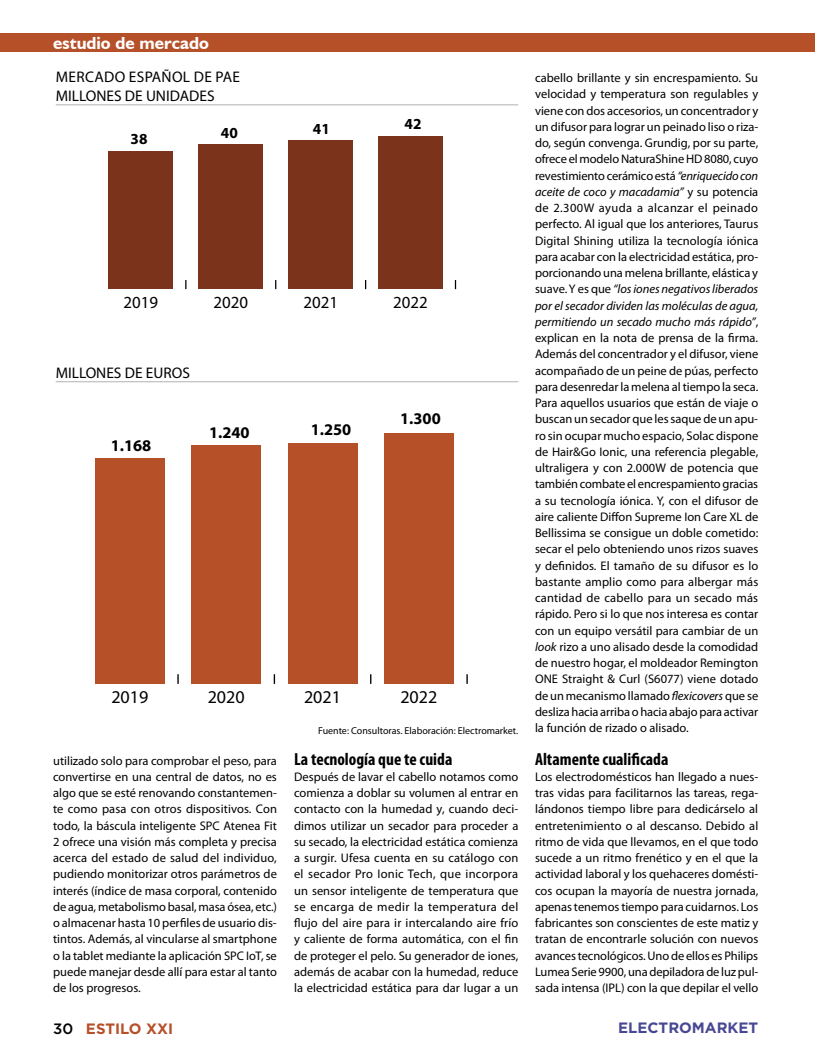
<style>
.page{position:relative;width:815px;height:1063px;background:#fff}
.page>*{position:absolute;margin:0;border:0;box-sizing:border-box;transform-origin:0 0}
.t1{font:18.12px "Myriad Pro";color:#000}
.t2{font:700 condensed 17.5px "Myriad Pro";color:#000}
.t3{font:700 17.5px "Humanist 521 BT";color:#fff}
.t4{font:17px "Myriad Pro";color:#000}
.t5{font:700 16.38px "Myriad Pro";color:#000}
.t6{font:15.38px/18.5px "Myriad Pro";color:#000}
.t7{font:700 15.38px "Myriad Pro";color:#000}
.t8{font:700 15px "Gotham";color:#474793}
.t9{font:700 15px "Gotham";color:#b65029}
.t10{font:12.5px/16.2px "Myriad Pro";color:#000;text-align:justify}
.t11{font:10px "Myriad Pro";color:#000}
.s1{font-style:italic}
.s2{font-weight:500;color:#000}
</style>
<div class="page">
<div style="left:0;top:33px;width:815px;height:18px;background:#b65029"></div>
<div style="left:109px;top:151px;width:64px;height:138px;background:#7c331c"></div>
<div style="left:198px;top:144px;width:65px;height:145px;background:#7c331c"></div>
<div style="left:288px;top:141px;width:65px;height:148px;background:#7c331c"></div>
<div style="left:378px;top:137px;width:65px;height:152px;background:#7c331c"></div>
<hr style="left:56px;top:105px;width:462px;height:1px;background:#b3b2b2">
<svg style="left:177px;top:674px;width:2px;height:10px"></svg>
<svg style="left:466px;top:674px;width:2px;height:10px"></svg>
<div style="left:95px;top:459px;width:70px;height:225px;background:#b65029"></div>
<div style="left:192px;top:445px;width:69px;height:239px;background:#b65029"></div>
<div style="left:288px;top:443px;width:69px;height:241px;background:#b65029"></div>
<div style="left:384px;top:433px;width:70px;height:251px;background:#b65029"></div>
<hr style="left:56px;top:381px;width:462px;height:1px;background:#b3b2b2">
<h2 class="t3" style="left:53px;top:32px;width:157px">estudio de mercado</h2>
<p class="t6" style="left:56px;top:68px;width:186px">MERCADO ESPAÑOL DE PAE<br>MILLONES DE UNIDADES</p>
<p class="t7" style="left:131px;top:129px;width:18px">38</p>
<p class="t7" style="left:221px;top:123px;width:18px">40</p>
<p class="t7" style="left:313px;top:119px;width:18px">41</p>
<p class="t7" style="left:405px;top:114px;width:18px">42</p>
<h3 class="t4" style="left:124px;top:291px;width:36px">2019</h3>
<h3 class="t4" style="left:214px;top:291px;width:36px">2020</h3>
<h3 class="t4" style="left:303px;top:291px;width:36px">2021</h3>
<h3 class="t4" style="left:393px;top:291px;width:36px">2022</h3>
<p class="t6" style="left:56px;top:363px;width:136px">MILLONES DE EUROS</p>
<h3 class="t5" style="left:111px;top:435px;width:42px">1.168</h3>
<h3 class="t5" style="left:209px;top:421px;width:42px">1.240</h3>
<h3 class="t5" style="left:311px;top:419px;width:42px">1.250</h3>
<h3 class="t5" style="left:400px;top:408px;width:42px">1.300</h3>
<h1 class="t1" style="left:111px;top:686px;width:39px">2019</h1>
<h1 class="t1" style="left:208px;top:686px;width:39px">2020</h1>
<h1 class="t1" style="left:304px;top:686px;width:39px">2021</h1>
<h1 class="t1" style="left:400px;top:686px;width:39px">2022</h1>
<p class="t10" style="left:53px;top:752px;width:225px">utilizado solo para comprobar el peso, para convertirse en una central de datos, no es algo que se esté renovando constantemen&shy;te como pasa con otros dispositivos. Con todo, la báscula inteligente SPC Atenea Fit 2 ofrece una visión más completa y precisa acerca del estado de salud del individuo, pudiendo monitorizar otros parámetros de interés (índice de masa corporal, contenido de agua, metabolismo basal, masa ósea, etc.) o almacenar hasta 10 perfiles de usuario dis&shy;tintos. Además, al vincularse al smartphone o la tablet mediante la aplicación SPC IoT, se puede manejar desde allí para estar al tanto de los progresos.</p>
<p class="t11" style="left:318px;top:724px;width:202px">Fuente: Consultoras. Elaboración: Electromarket.</p>
<h2 class="t2" style="left:294px;top:748px;width:160px">La tecnología que te cuida</h2>
<p class="t10" style="left:294px;top:768px;width:226px">Después de lavar el cabello notamos como comienza a doblar su volumen al entrar en contacto con la humedad y, cuando deci&shy;dimos utilizar un secador para proceder a su secado, la electricidad estática comienza a surgir. Ufesa cuenta en su catálogo con el secador Pro Ionic Tech, que incorpora un sensor inteligente de temperatura que se encarga de medir la temperatura del flujo del aire para ir intercalando aire frío y caliente de forma automática, con el fin de proteger el pelo. Su generador de iones, además de acabar con la humedad, reduce la electricidad estática para dar lugar a un</p>
<p class="t10" style="left:535px;top:70px;width:225px">cabello brillante y sin encrespamiento. Su velocidad y temperatura son regulables y viene con dos accesorios, un concentrador y un difusor para lograr un peinado liso o riza&shy;do, según convenga. Grundig, por su parte, ofrece el modelo NaturaShine HD 8080, cuyo revestimiento cerámico está <span class="s1">“enriquecido con aceite de coco y macadamia”</span> y su potencia de 2.300W ayuda a alcanzar el peinado perfecto. Al igual que los anteriores, Taurus Digital Shining utiliza la tecnología iónica para acabar con la electricidad estática, pro&shy;porcionando una melena brillante, elástica y suave. Y es que <span class="s1">“los iones negativos liberados por el secador dividen las moléculas de agua, permitiendo un secado mucho más rápido”</span>, explican en la nota de prensa de la firma.<br>Además del concentrador y el difusor, viene acompañado de un peine de púas, perfecto para desenredar la melena al tiempo la seca.<br>Para aquellos usuarios que están de viaje o buscan un secador que les saque de un apu&shy;ro sin ocupar mucho espacio, Solac dispone de Hair&amp;Go Ionic, una referencia plegable, ultraligera y con 2.000W de potencia que también combate el encrespamiento gracias a su tecnología iónica. Y, con el difusor de aire caliente Diffon Supreme Ion Care XL de Bellissima se consigue un doble cometido: secar el pelo obteniendo unos rizos suaves y definidos. El tamaño de su difusor es lo bastante amplio como para albergar más cantidad de cabello para un secado más rápido. Pero si lo que nos interesa es contar con un equipo versátil para cambiar de un <span class="s1">look</span> rizo a uno alisado desde la comodidad de nuestro hogar, el moldeador Remington ONE Straight &amp; Curl (S6077) viene dotado de un mecanismo llamado <span class="s1">flexicovers</span> que se desliza hacia arriba o hacia abajo para activar la función de rizado o alisado.</p>
<h2 class="t2" style="left:535px;top:748px;width:135px">Altamente cualificada</h2>
<p class="t10" style="left:535px;top:768px;width:225px">Los electrodomésticos han llegado a nues&shy;tras vidas para facilitarnos las tareas, rega&shy;lándonos tiempo libre para dedicárselo al entretenimiento o al descanso. Debido al ritmo de vida que llevamos, en el que todo sucede a un ritmo frenético y en el que la actividad laboral y los quehaceres domésti&shy;cos ocupan la mayoría de nuestra jornada, apenas tenemos tiempo para cuidarnos. Los fabricantes son conscientes de este matiz y tratan de encontrarle solución con nuevos avances tecnológicos. Uno de ellos es Philips Lumea Serie 9900, una depiladora de luz pul&shy;sada intensa (IPL) con la que depilar el vello</p>
<p class="t9" style="left:53px;top:1020px;width:121px"><span class="s2">30</span> ESTILO XXI</p>
<p class="t8" style="left:618px;top:1019px;width:142px">ELECTROMARKET</p>
</div>
